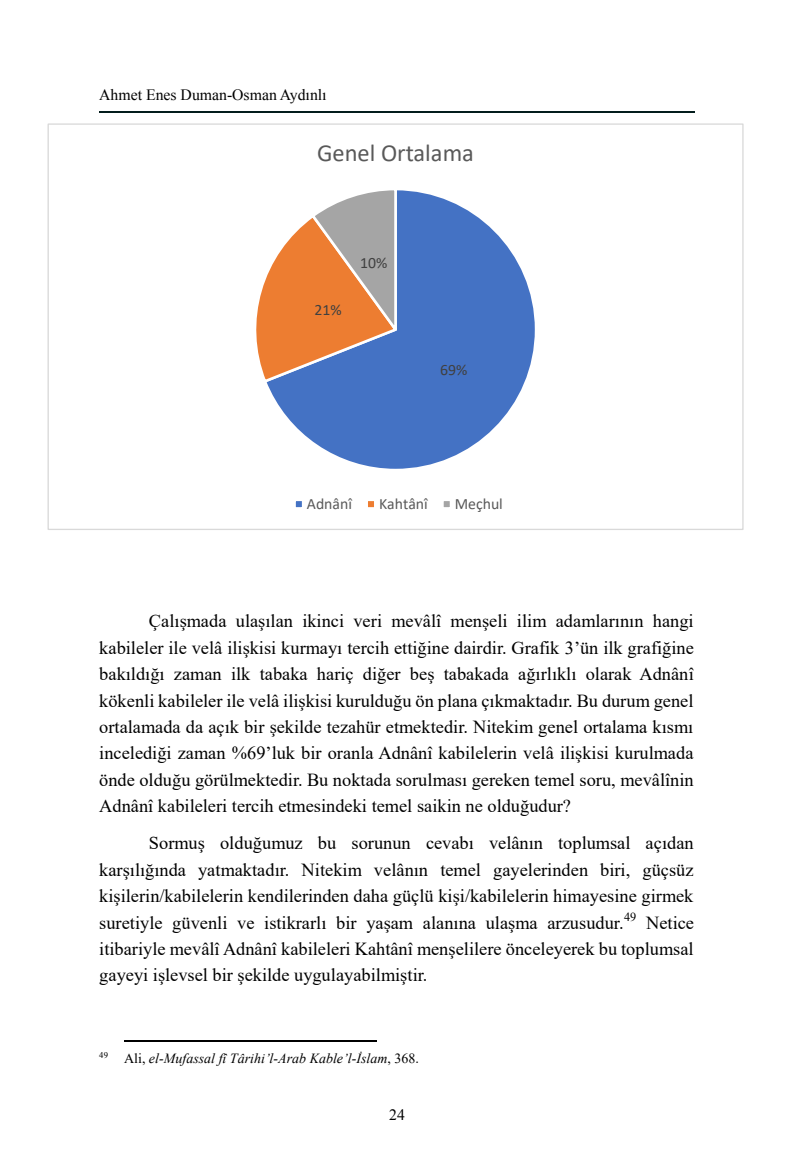
<style>
.page{position:relative;width:794px;height:1166px;background:#fff}
.page>*{position:absolute;margin:0;border:0;box-sizing:border-box;transform-origin:0 0}
.t1{font:24.5px "Calibri";color:#595959}
.t2{font:18.38px/26.4px "Times New Roman";color:#000;text-align:justify}
.t3{font:15.75px "Times New Roman";color:#000}
.t4{font:15.75px "Calibri";color:#595959}
.t5{font:15.75px "Calibri";color:#404040}
.t6{font:italic 14px "Times New Roman";color:#000}
.s1{font-style:normal}
</style>
<div class="page">
<hr style="left:99px;top:112px;width:595px;height:1px;background:#031d1c">
<hr style="left:124px;top:1040px;width:252px;height:1px;background:#000">
<svg style="left:268px;top:190px;width:267px;height:279px;fill:#4472c4"></svg>
<svg style="left:256px;top:190px;width:144px;height:195px"></svg>
<div style="left:294px;top:500px;width:9px;height:8px;background:#4472c4"></div>
<div style="left:293px;top:498px;width:11px;height:12px;border:3px solid #fff"></div>
<div style="left:367px;top:500px;width:8px;height:8px;background:#ed7d31"></div>
<div style="left:365px;top:498px;width:12px;height:12px;border:3px solid #fff"></div>
<div style="left:442px;top:500px;width:9px;height:8px;background:#a5a5a5"></div>
<div style="left:441px;top:498px;width:11px;height:12px;border:3px solid #fff"></div>
<p class="t3" style="left:99px;top:84px;width:229px">Ahmet Enes Duman-Osman Aydınlı</p>
<h1 class="t1" style="left:317px;top:135px;width:158px">Genel Ortalama</h1>
<p class="t5" style="left:314px;top:299px;width:29px">21%</p>
<p class="t5" style="left:360px;top:252px;width:29px">10%</p>
<p class="t5" style="left:440px;top:358px;width:29px">69%</p>
<p class="t4" style="left:307px;top:492px;width:47px">Adnânî</p>
<p class="t4" style="left:379px;top:492px;width:50px">Kahtânî</p>
<p class="t4" style="left:455px;top:492px;width:50px">Meçhul</p>
<p class="t2" style="left:99px;top:607px;width:596px;text-indent:50px">Çalışmada ulaşılan ikinci veri mevâlî menşeli ilim adamlarının hangi kabileler ile velâ ilişkisi kurmayı tercih ettiğine dairdir. Grafik 3’ün ilk grafiğine bakıldığı zaman ilk tabaka hariç diğer beş tabakada ağırlıklı olarak Adnânî kökenli kabileler ile velâ ilişkisi kurulduğu ön plana çıkmaktadır. Bu durum genel ortalamada da açık bir şekilde tezahür etmektedir. Nitekim genel ortalama kısmı incelediği zaman %69’luk bir oranla Adnânî kabilelerin velâ ilişkisi kurulmada önde olduğu görülmektedir. Bu noktada sorulması gereken temel soru, mevâlînin Adnânî kabileleri tercih etmesindeki temel saikin ne olduğudur?</p>
<p class="t2" style="left:99px;top:829px;width:596px;text-indent:50px">Sormuş olduğumuz bu sorunun cevabı velânın toplumsal açıdan karşılığında yatmaktadır. Nitekim velânın temel gayelerinden biri, güçsüz kişilerin/kabilelerin kendilerinden daha güçlü kişi/kabilelerin himayesine girmek suretiyle güvenli ve istikrarlı bir yaşam alanına ulaşma arzusudur.<sup>49</sup> Netice itibariyle mevâlî Adnânî kabileleri Kahtânî menşelilere önceleyerek bu toplumsal gayeyi işlevsel bir şekilde uygulayabilmiştir.</p>
<p class="t6" style="left:99px;top:1049px;width:321px"><sup>49</sup> <span class="s1">Ali,</span> el-Mufassal fî Târihi’l-Arab Kable’l-İslam<span class="s1">, 368.</span></p>
<p class="t3" style="left:389px;top:1104px;width:17px">24</p>
</div>
